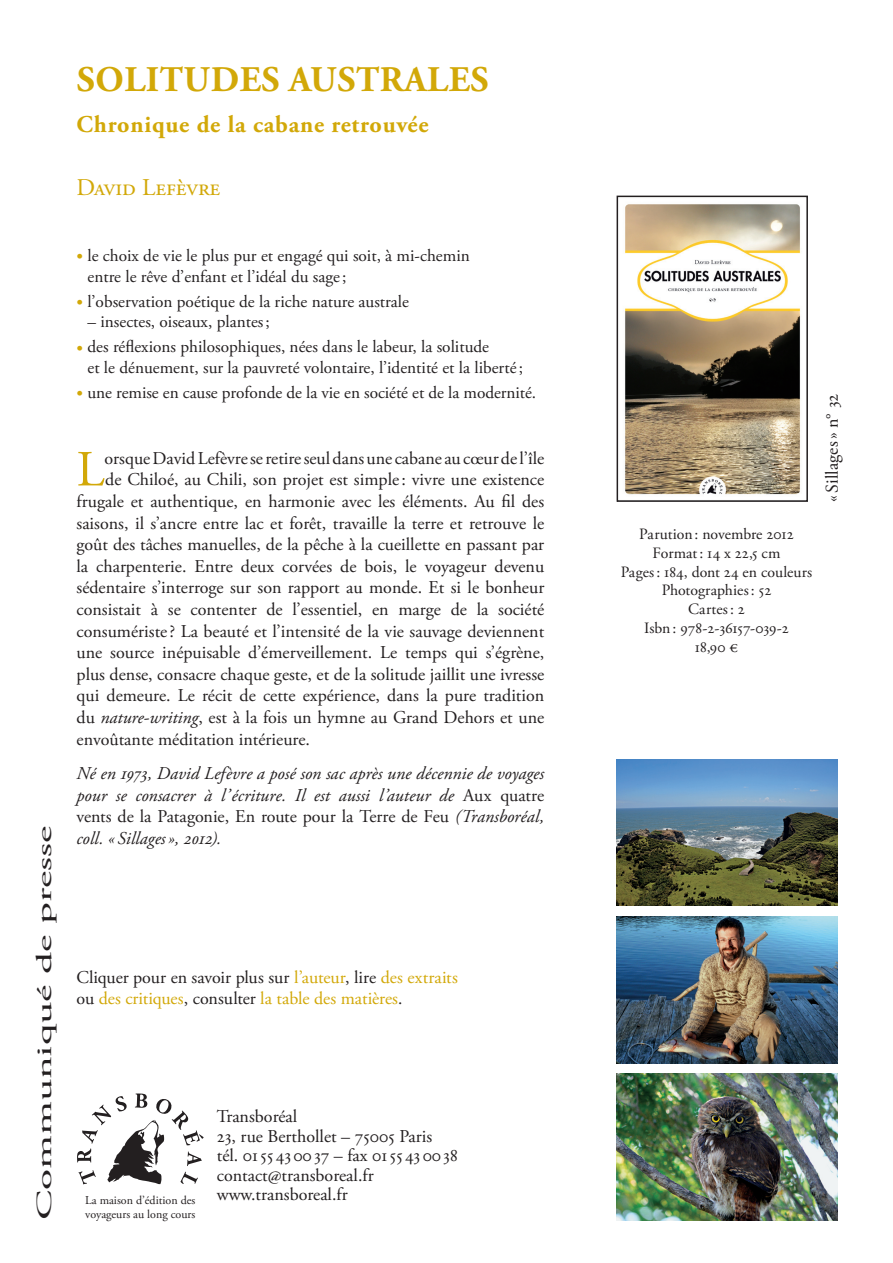
<style>
.page{position:relative;width:893px;height:1263px;background:#fff}
.page>*{position:absolute;margin:0;border:0;box-sizing:border-box;transform-origin:0 0}
.t1{font:50.55px "Adobe Garamond Pro";color:#d2a808}
.t2{font:700 36px "Adobe Garamond Pro";letter-spacing:.015em;color:#d2a808}
.t3{font:700 24px "Adobe Garamond Pro";letter-spacing:.03em;color:#d2a808}
.t4{font:24px "Adobe Garamond Pro";letter-spacing:.025em;color:#d2a808}
.t5{font:21.6px "Adobe Garamond Pro";color:#231f20;scale:2 1}
.t6{font:18px/19.5px "Adobe Garamond Pro";color:#231f20}
.t7{font:italic 18px/21.6px "Adobe Garamond Pro";color:#231f20;text-align:justify}
.t8{font:18px/21.6px "Adobe Garamond Pro";letter-spacing:-.005em;color:#d2a808}
.t9{font:17.25px/20.7px "Adobe Garamond Pro";color:#231f20}
.t10{font:15.75px/18.9px "Adobe Garamond Pro";color:#231f20;text-align:center}
.t11{font:12px/14.4px "Adobe Garamond Pro";color:#231f20}
.s1{color:#d2a808}
.s2{font-style:italic}
.s3{font-style:normal}
.s4{color:#231f20}
.s5{font-size:17.25px;color:#231f20}
</style>
<div class="page">
<svg style="left:77px;top:1093px;width:127px;height:91px"></svg>
<img style="left:617px;top:1074px;width:221px;height:146px">
<img style="left:617px;top:916px;width:221px;height:147px">
<img style="left:617px;top:759px;width:221px;height:147px">
<img style="left:625px;top:204px;width:176px;height:291px">
<div style="left:617px;top:196px;width:191px;height:306px;border:2px solid #231f20"></div>
<h2 class="t2" style="left:77px;top:58px;width:413px">SOLITUDES AUSTRALES</h2>
<h3 class="t3" style="left:77px;top:111px;width:353px">Chronique de la cabane retrouvée</h3>
<h3 class="t4" style="left:77px;top:173px;width:145px">David Lefèvre</h3>
<p class="t9" style="left:88px;top:246px;width:384px;text-indent:-11px"><span class="s1">•</span> le choix de vie le plus pur et engagé qui soit, à mi-chemin entre le rêve d’enfant et l’idéal du sage;</p>
<p class="t9" style="left:77px;top:291px;width:334px"><span class="s1">•</span> l’observation poétique de la riche nature australe</p>
<p class="t9" style="left:88px;top:312px;width:184px">– insectes, oiseaux, plantes;</p>
<p class="t9" style="left:88px;top:337px;width:437px;text-indent:-11px"><span class="s1">•</span> des réflexions philosophiques, nées dans le labeur, la solitude<br>et le dénuement, sur la pauvreté volontaire, l’identité et la liberté;</p>
<p class="t9" style="left:77px;top:383px;width:461px"><span class="s1">•</span> une remise en cause profonde de la vie en société et de la modernité.</p>
<p class="t5" style="left:31px;top:1220px;width:199px;rotate:-90deg">Communiqué de presse</p>
<h1 class="t1" style="left:77px;top:439px;width:29px">L</h1>
<p class="t6" style="left:105px;top:449px;width:441px">orsque David Lefèvre se retire seul dans une cabane au cœur de l’île</p>
<p class="t6" style="left:105px;top:471px;width:441px">de Chiloé, au Chili, son projet est simple: vivre une existence</p>
<p class="t6" style="left:77px;top:492px;width:469px">frugale et authentique, en harmonie avec les éléments. Au fil des</p>
<p class="t6" style="left:77px;top:514px;width:469px">saisons, il s’ancre entre lac et forêt, travaille la terre et retrouve le</p>
<p class="t6" style="left:77px;top:535px;width:469px">goût des tâches manuelles, de la pêche à la cueillette en passant par</p>
<p class="t6" style="left:77px;top:557px;width:469px">la charpenterie. Entre deux corvées de bois, le voyageur devenu</p>
<p class="t6" style="left:77px;top:579px;width:469px">sédentaire s’interroge sur son rapport au monde. Et si le bonheur</p>
<p class="t6" style="left:77px;top:600px;width:469px">consistait à se contenter de l’essentiel, en marge de la société</p>
<p class="t6" style="left:77px;top:622px;width:469px">consumériste? La beauté et l’intensité de la vie sauvage deviennent</p>
<p class="t6" style="left:77px;top:643px;width:469px">une source inépuisable d’émerveillement. Le temps qui s’égrène,</p>
<p class="t6" style="left:77px;top:665px;width:469px">plus dense, consacre chaque geste, et de la solitude jaillit une ivresse</p>
<p class="t6" style="left:77px;top:687px;width:469px">qui demeure. Le récit de cette expérience, dans la pure tradition</p>
<p class="t6" style="left:77px;top:708px;width:469px">du <span class="s2">nature-writing</span>, est à la fois un hymne au Grand Dehors et une</p>
<p class="t6" style="left:77px;top:730px;width:235px">envoûtante méditation intérieure.</p>
<p class="t7" style="left:77px;top:763px;width:469px">Né en 1973, David Lefèvre a posé son sac après une décennie de voyages pour se consacrer à l’écriture. Il est aussi l’auteur de <span class="s3">Aux quatre vents de la Patagonie, En route pour la Terre de Feu</span> (Transboréal, coll. « Sillages », 2012).</p>
<p class="t8" style="left:77px;top:967px;width:383px"><span class="s4">Cliquer pour en savoir plus sur</span> l’auteur<span class="s4">, lire</span> des extraits <span class="s4">ou</span> des critiques<span class="s4">, consulter</span> la table des matières<span class="s5">.</span></p>
<p class="t11" style="left:85px;top:1193px;width:112px">La maison d’édition des voyageurs au long cours</p>
<p class="t6" style="left:217px;top:1107px;width:243px">Transboréal<br>23, rue Berthollet – 75005 Paris tél. 0155 430037 – fax 0155 430038 contact@transboreal.fr www.transboreal.fr</p>
<p class="t10" style="left:621px;top:525px;width:193px">Parution: novembre 2012<br>Format: 14 x 22,5 cm<br>Pages: 184, dont 24 en couleurs<br>Photographies: 52<br>Cartes: 2<br>Isbn: 978-2-36157-039-2<br>18,90 €</p>
<p class="t6" style="left:823px;top:502px;width:110px;rotate:-90deg">« Sillages» n° 32</p>
</div>
